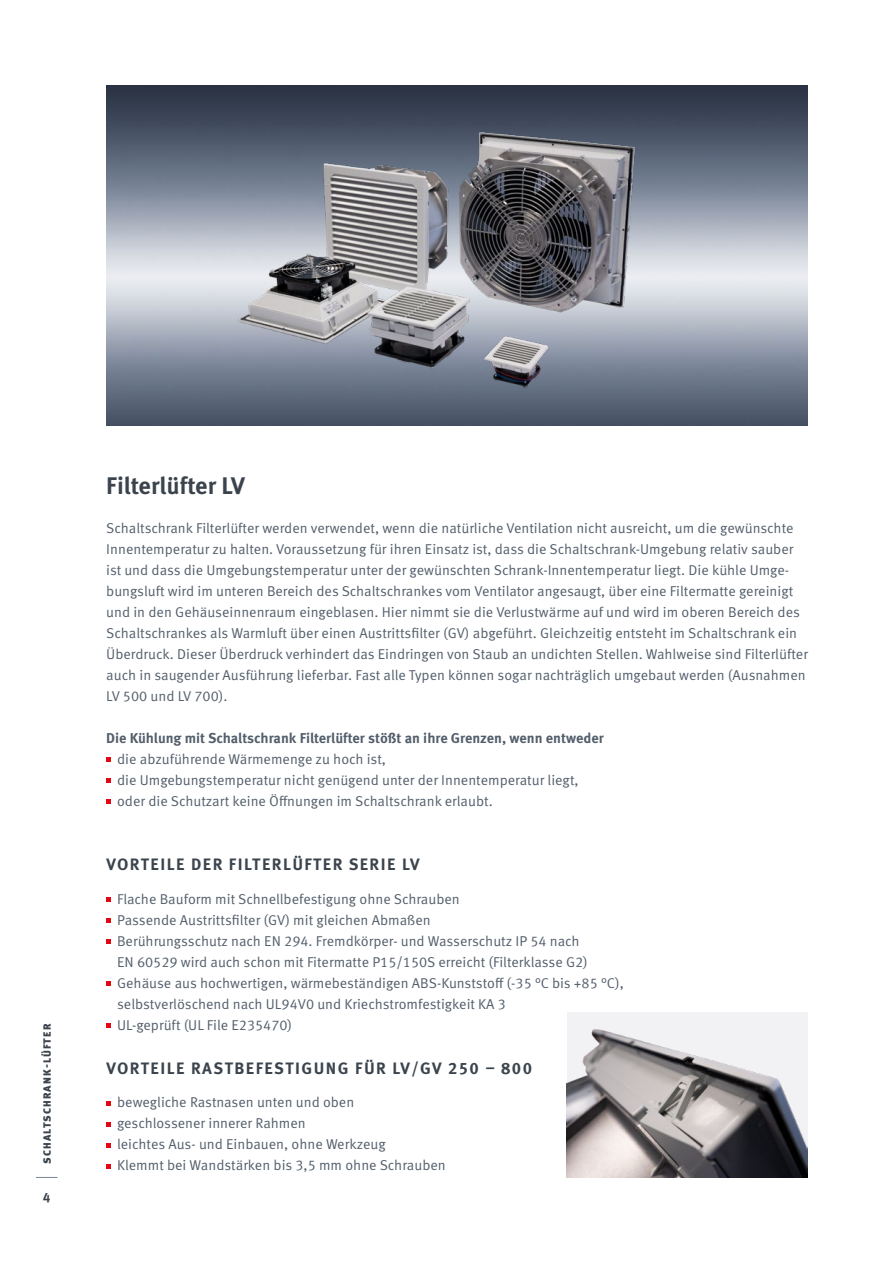
<style>
.page{position:relative;width:893px;height:1263px;background:#fff}
.page>*{position:absolute;margin:0;border:0;box-sizing:border-box;transform-origin:0 0}
.t1{font:700 24px "Meta OT";color:#3b444d}
.t2{font:700 16.5px "Meta OT";letter-spacing:.09em;color:#3b444d}
.t3{font:14.25px/21px "Meta OT";color:#535e6b}
.t4{font:700 14.25px "Meta OT";color:#535e6b}
.t5{font:700 13.5px "Meta OT";color:#3b444d}
.t6{font:900 10.5px "Meta OT";letter-spacing:.11em;color:#3b444d}
</style>
<div class="page">
<svg style="left:36px;top:1177px;width:22px;height:1px"></svg>
<img style="left:106px;top:85px;width:702px;height:340px">
<svg style="left:106px;top:757px;width:5px;height:5px"></svg>
<svg style="left:106px;top:778px;width:5px;height:5px"></svg>
<svg style="left:106px;top:799px;width:5px;height:5px"></svg>
<svg style="left:106px;top:898px;width:5px;height:4px"></svg>
<svg style="left:106px;top:919px;width:5px;height:4px"></svg>
<svg style="left:106px;top:940px;width:5px;height:4px"></svg>
<svg style="left:106px;top:982px;width:5px;height:4px"></svg>
<svg style="left:106px;top:1024px;width:5px;height:4px"></svg>
<svg style="left:106px;top:1101px;width:5px;height:4px"></svg>
<svg style="left:106px;top:1122px;width:5px;height:4px"></svg>
<svg style="left:106px;top:1143px;width:5px;height:4px"></svg>
<svg style="left:106px;top:1164px;width:5px;height:4px"></svg>
<img style="left:224px;top:115px;width:428px;height:280px">
<div style="left:567px;top:1013px;width:241px;height:165px;background:#f2f2f5"></div>
<img style="left:567px;top:1029px;width:241px;height:149px">
<p class="t6" style="left:41px;top:1164px;width:142px;rotate:-90deg">SCHALTSCHRANK-LÜFTER</p>
<p class="t5" style="left:43px;top:1189px;width:9px">4</p>
<h1 class="t1" style="left:106px;top:470px;width:140px">Filterlüfter LV</h1>
<p class="t3" style="left:106px;top:518px;width:703px">Schaltschrank Filterlüfter werden verwendet, wenn die natürliche Ventilation nicht ausreicht, um die gewünschte Innentemperatur zu halten. Voraussetzung für ihren Einsatz ist, dass die Schaltschrank-Umgebung relativ sauber ist und dass die Umgebungstemperatur unter der gewünschten Schrank-Innentemperatur liegt. Die kühle Umge&shy;bungsluft wird im unteren Bereich des Schaltschrankes vom Ventilator angesaugt, über eine Filtermatte gereinigt und in den Gehäuseinnenraum eingeblasen. Hier nimmt sie die Verlustwärme auf und wird im oberen Bereich des Schaltschrankes als Warmluft über einen Austrittsfilter (GV) abgeführt. Gleichzeitig entsteht im Schaltschrank ein Überdruck. Dieser Überdruck verhindert das Eindringen von Staub an undichten Stellen. Wahlweise sind Filterlüfter auch in saugender Ausführung lieferbar. Fast alle Typen können sogar nachträglich umgebaut werden (Ausnahmen LV 500 und LV 700).</p>
<p class="t4" style="left:106px;top:729px;width:499px">Die Kühlung mit Schaltschrank Filterlüfter stößt an ihre Grenzen, wenn entweder</p>
<p class="t3" style="left:117px;top:749px;width:463px">die abzuführende Wärmemenge zu hoch ist,<br>die Umgebungstemperatur nicht genügend unter der Innentemperatur liegt, oder die Schutzart keine Öffnungen im Schaltschrank erlaubt.</p>
<p class="t2" style="left:106px;top:854px;width:315px">VORTEILE DER FILTERLÜFTER SERIE LV</p>
<p class="t3" style="left:117px;top:889px;width:508px">Flache Bauform mit Schnellbefestigung ohne Schrauben<br>Passende Austrittsfilter (GV) mit gleichen Abmaßen<br>Berührungsschutz nach EN 294. Fremdkörper- und Wasserschutz IP 54 nach<br>EN 60529 wird auch schon mit Fitermatte P15/150S erreicht (Filterklasse G2)<br>Gehäuse aus hochwertigen, wärmebeständigen ABS-Kunststoff (-35 °C bis +85 °C), selbstverlöschend nach UL94V0 und Kriechstromfestigkeit KA 3<br>UL-geprüft (UL File E235470)</p>
<p class="t2" style="left:106px;top:1057px;width:427px">VORTEILE RASTBEFESTIGUNG FÜR LV/GV 250 – 800</p>
<p class="t3" style="left:117px;top:1092px;width:330px">bewegliche Rastnasen unten und oben geschlossener innerer Rahmen<br>leichtes Aus- und Einbauen, ohne Werkzeug<br>Klemmt bei Wandstärken bis 3,5 mm ohne Schrauben</p>
</div>
